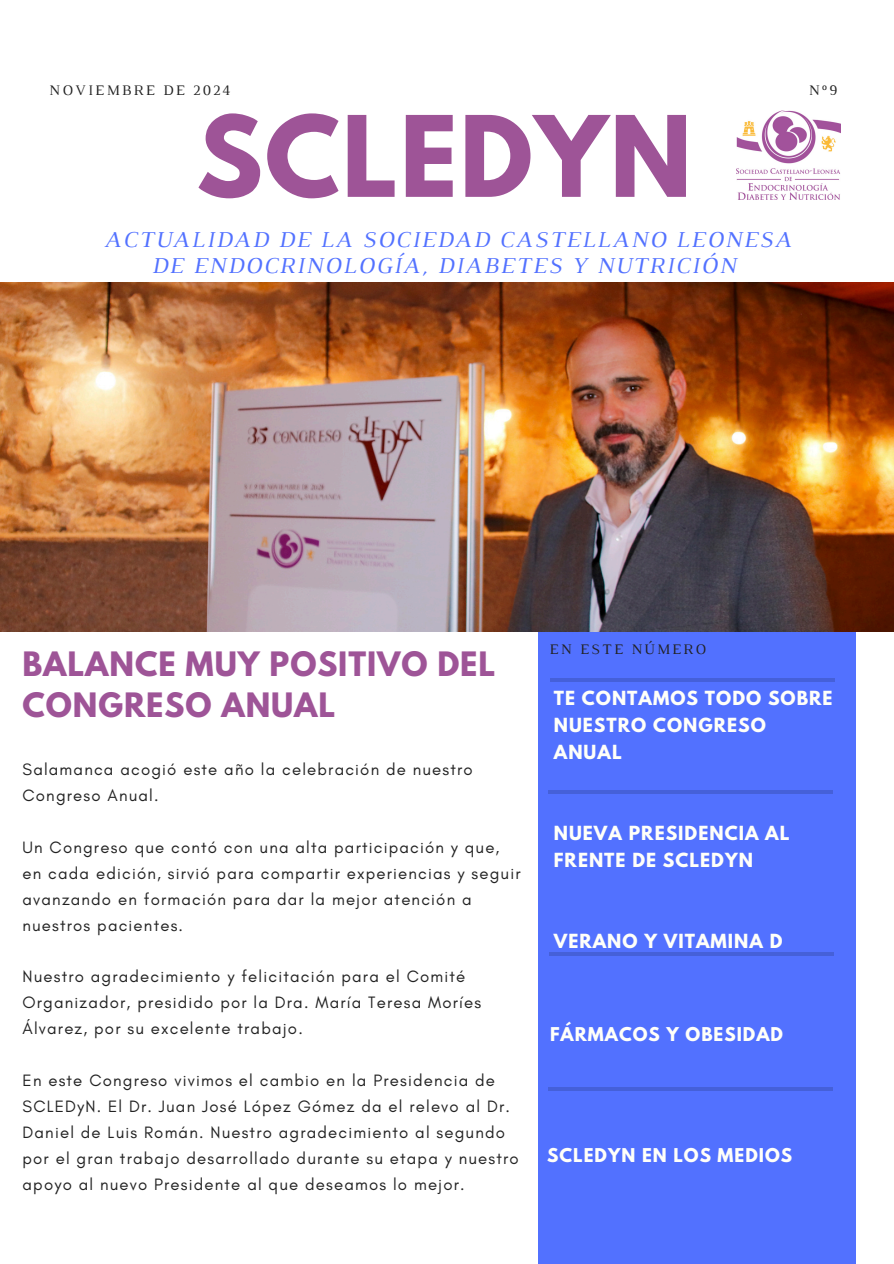
<style>
.page{position:relative;width:894px;height:1264px;background:#fff}
.page>*{position:absolute;margin:0;border:0;box-sizing:border-box;transform-origin:0 0}
.t1{font:700 99.3px "League Spartan";letter-spacing:.02em;color:#9e5497}
.t2{font:700 29.85px/41.7px "League Spartan";letter-spacing:.03em;color:#9e5497}
.t3{font:italic 23.1px/25.8px "Luthier";letter-spacing:.07em;color:#5271ff;text-align:center}
.t4{font:700 17.25px/27px "League Spartan";letter-spacing:.06em;color:#fffff9}
.t5{font:16.8px/25.8px "Glacial Indifference";letter-spacing:.07em;color:#222}
.t6{font:700 16.8px "League Spartan";letter-spacing:.06em;color:#fffff9}
.t7{font:14.85px "Luthier";letter-spacing:.14em;color:#222}
</style>
<div class="page">
<div style="left:538px;top:548px;width:317px;height:715px;background:#5271ff"></div>
<hr style="left:548px;top:790px;width:285px;height:3px;background:#000">
<hr style="left:549px;top:952px;width:284px;height:3px;background:#000">
<svg style="left:548px;top:1087px;width:285px;height:3px"></svg>
<hr style="left:550px;top:678px;width:284px;height:3px;background:#000">
<img style="left:0;top:282px;width:892px;height:349px">
<img style="left:736px;top:110px;width:104px;height:89px">
<h1 class="t7" style="left:49px;top:84px;width:183px">NOVIEMBRE DE 2024</h1>
<h3 class="t7" style="left:808px;top:84px;width:30px">Nº9</h3>
<p class="t1" style="left:196px;top:107px;width:497px">SCLEDYN</p>
<p class="t3" style="left:104px;top:229px;width:688px">ACTUALIDAD DE LA SOCIEDAD CASTELLANO LEONESA<br>DE ENDOCRINOLOGÍA, DIABETES Y NUTRICIÓN</p>
<h4 class="t2" style="left:23px;top:646px;width:474px">BALANCE MUY POSITIVO DEL<br>CONGRESO ANUAL</h4>
<p class="t5" style="left:23px;top:756px;width:451px">Salamanca acogió este año la celebración de nuestro<br>Congreso Anual.</p>
<p class="t5" style="left:23px;top:834px;width:499px">Un Congreso que contó con una alta participación y que, en cada edición, sirvió para compartir experiencias y seguir avanzando en formación para dar la mejor atención a nuestros pacientes.</p>
<p class="t5" style="left:23px;top:963px;width:460px">Nuestro agradecimiento y felicitación para el Comité<br>Organizador, presidido por la Dra. María Teresa Moríes<br>Álvarez, por su excelente trabajo.</p>
<p class="t5" style="left:23px;top:1067px;width:497px">En este Congreso vivimos el cambio en la Presidencia de SCLEDyN. El Dr. Juan José López Gómez da el relevo al Dr.<br>Daniel de Luis Román. Nuestro agradecimiento al segundo por el gran trabajo desarrollado durante su etapa y nuestro apoyo al nuevo Presidente al que deseamos lo mejor.</p>
<h4 class="t7" style="left:549px;top:643px;width:158px">EN ESTE NÚMERO</h4>
<h4 class="t4" style="left:553px;top:687px;width:280px">TE CONTAMOS TODO SOBRE<br>NUESTRO CONGRESO<br>ANUAL</h4>
<h4 class="t4" style="left:553px;top:822px;width:237px">NUEVA PRESIDENCIA AL<br>FRENTE DE SCLEDYN</h4>
<h4 class="t4" style="left:553px;top:930px;width:230px">VERANO Y VITAMINA D</h4>
<h2 class="t6" style="left:550px;top:1025px;width:234px">FÁRMACOS Y OBESIDAD</h2>
<h5 class="t6" style="left:547px;top:1147px;width:246px">SCLEDYN EN LOS MEDIOS</h5>
</div>
